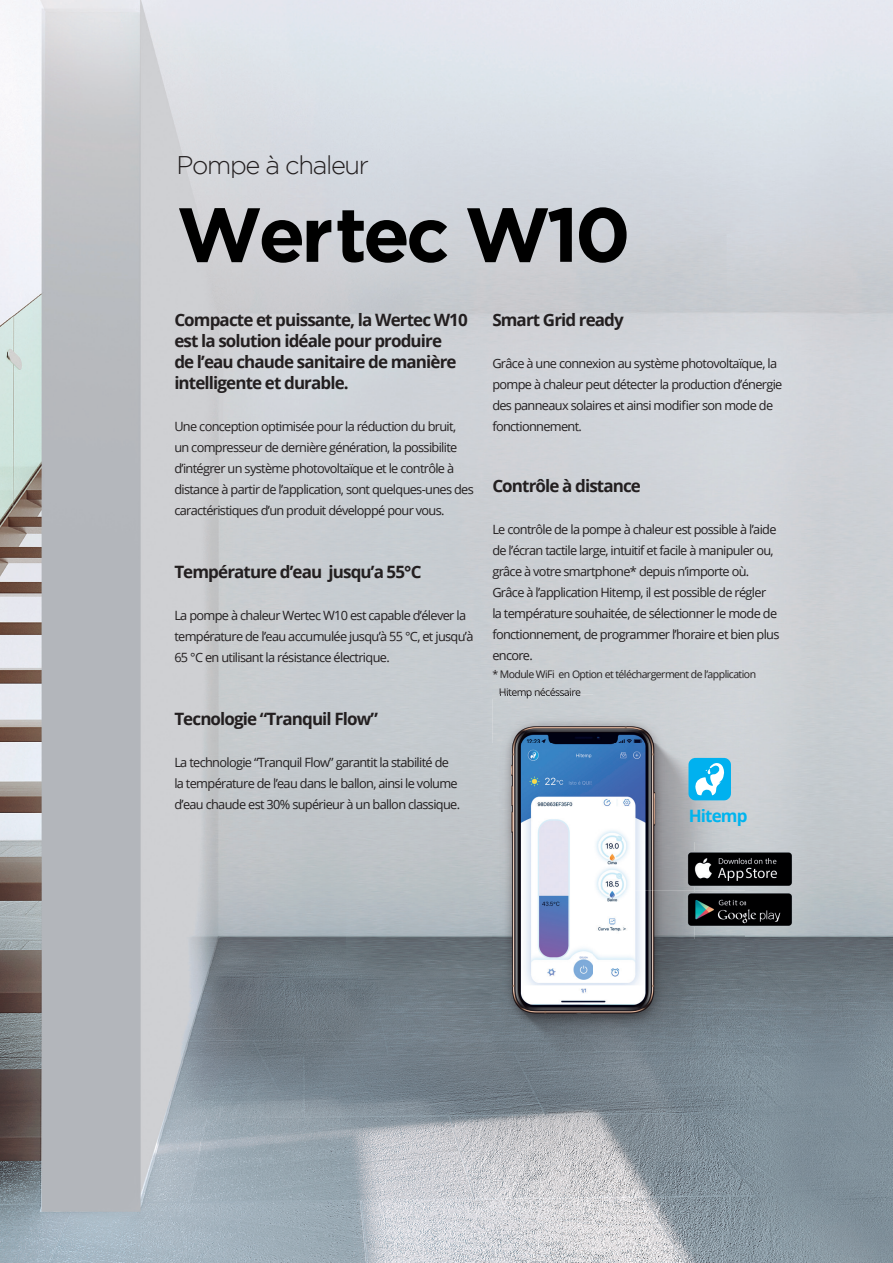
<style>
.page{position:relative;width:893px;height:1263px;background:#fff}
.page>*{position:absolute;margin:0;border:0;box-sizing:border-box;transform-origin:0 0}
.t1{font:700 76.5px "Gotham";letter-spacing:-.05em;color:#000}
.t2{font:300 25.5px "Gotham";letter-spacing:-.05em;color:#231f20}
.t3{font:700 16.95px/21px "Open Sans";letter-spacing:-.05em;color:#231f20}
.t4{font:700 16.95px "Open Sans";letter-spacing:-.05em;color:#00b4ee}
.t5{font:12.75px/21px "Open Sans";letter-spacing:-.05em;color:#231f20}
.t6{font:10.5px/18px "Open Sans";letter-spacing:-.05em;color:#231f20}
</style>
<div class="page">
<img style="left:0;top:0;width:893px;height:1263px">
<img style="left:492px;top:694px;width:253px;height:392px">
<img style="left:492px;top:694px;width:88px;height:4px">
<img style="left:686px;top:852px;width:106px;height:34px">
<img style="left:686px;top:893px;width:106px;height:34px">
<svg style="left:688px;top:758px;width:43px;height:42px"></svg>
<h2 class="t2" style="left:177px;top:151px;width:194px">Pompe à chaleur</h2>
<h1 class="t1" style="left:177px;top:190px;width:456px">Wertec W10</h1>
<h3 class="t3" style="left:174px;top:308px;width:295px">Compacte et puissante, la Wertec W10 est la solution idéale pour produire<br>de l’eau chaude sanitaire de manière intelligente et durable.</h3>
<p class="t5" style="left:174px;top:415px;width:301px">Une conception optimisée pour la réduction du bruit, un compresseur de dernière génération, la possibilite d’intégrer un système photovoltaïque et le contrôle à distance à partir de l’application, sont quelques-unes des caractéristiques d’un produit développé pour vous.</p>
<h3 class="t3" style="left:174px;top:560px;width:249px">Température d’eau jusqu’a 55°C</h3>
<p class="t5" style="left:174px;top:604px;width:301px">La pompe à chaleur Wertec W10 est capable d’élever la température de l’eau accumulée jusqu’à 55 °C, et jusqu’à<br>65 °C en utilisant la résistance électrique.</p>
<h3 class="t3" style="left:174px;top:707px;width:205px">Tecnologie “Tranquil Flow”</h3>
<p class="t5" style="left:174px;top:751px;width:287px">La technologie “Tranquil Flow” garantit la stabilité de la température de l’eau dans le ballon, ainsi le volume d’eau chaude est 30% supérieur à un ballon classique.</p>
<h3 class="t3" style="left:492px;top:308px;width:133px">Smart Grid ready</h3>
<p class="t5" style="left:492px;top:352px;width:292px">Grâce à une connexion au système photovoltaïque, la pompe à chaleur peut détecter la production d’énergie des panneaux solaires et ainsi modifier son mode de fonctionnement.</p>
<h3 class="t3" style="left:492px;top:475px;width:150px">Contrôle à distance</h3>
<p class="t5" style="left:492px;top:518px;width:289px">Le contrôle de la pompe à chaleur est possible à l’aide de l’écran tactile large, intuitif et facile à manipuler ou, grâce à votre smartphone* depuis n’importe où.<br>Grâce à l’application Hitemp, il est possible de régler<br>la température souhaitée, de sélectionner le mode de fonctionnement, de programmer l’horaire et bien plus encore.</p>
<p class="t6" style="left:499px;top:665px;width:259px;text-indent:-7px">* Module WiFi en Option et téléchargerment de l’application<br>Hitemp nécéssaire</p>
<h3 class="t4" style="left:689px;top:804px;width:60px">Hitemp</h3>
</div>
